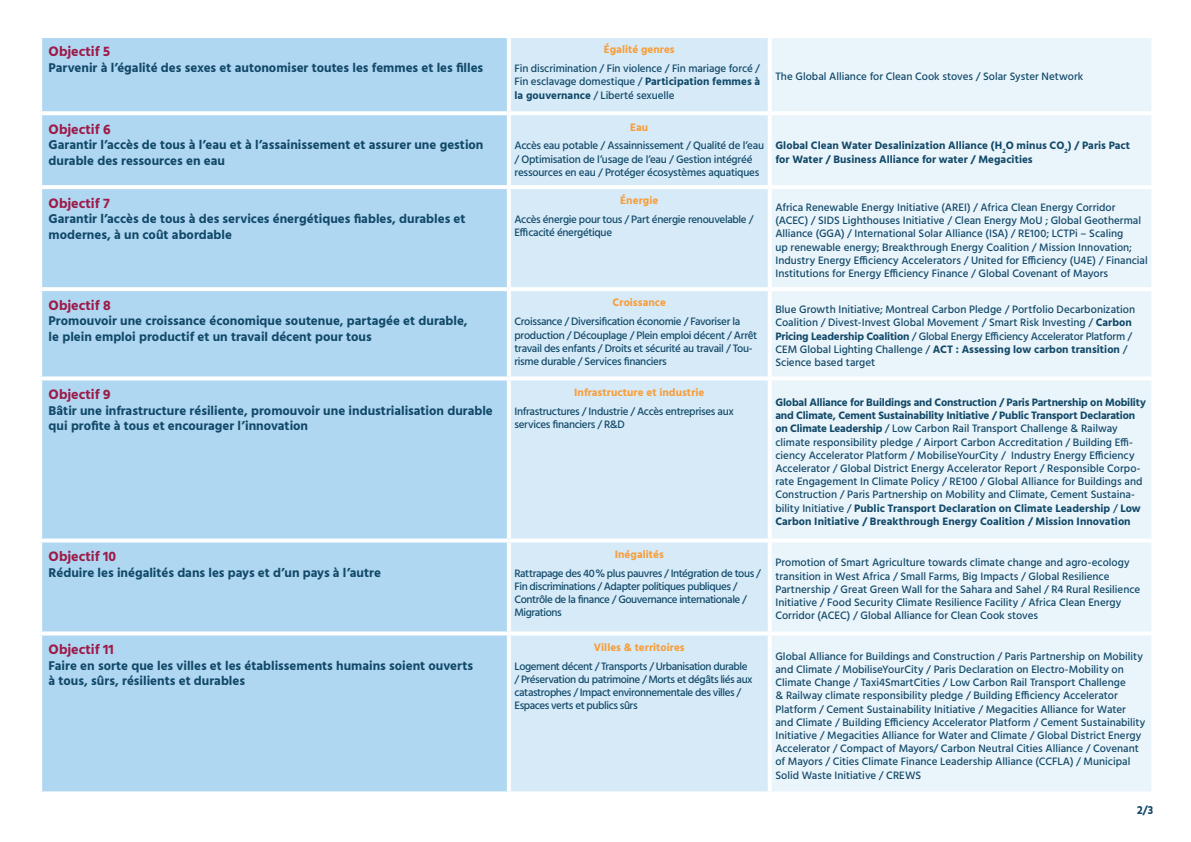
<style>
.page{position:relative;width:1191px;height:842px;background:#fff}
.page>*{position:absolute;margin:0;border:0;box-sizing:border-box;transform-origin:0 0}
.Objectifs{font:700 14px "Hind";color:#9d1b48}
.Objectifs-2{font:700 13px/15.6px "Hind";color:#114968}
.Objectifs-3{font:700 12px "Hind";color:#114968;scale:.93 1}
.Objectifs-4{font:500 11px/13.2px "Hind";letter-spacing:-.005em;color:#114968}
.Objectifs-5{font:500 11px/13.2px "Hind";letter-spacing:-.04em;color:#114968}
.Objectifs-6{font:500 11px/13.2px "Hind";letter-spacing:-.03em;color:#114968}
.Objectifs-7{font:700 11px/13.2px "Hind";letter-spacing:.005em;color:#114968}
.Objectifs-8{font:700 11px "Hind";letter-spacing:.005em;color:#f89d38}
.s1{font-weight:700}
</style>
<div class="page">
<div style="left:42px;top:38px;width:465px;height:753px;background:#b0d7f2"></div>
<div style="left:511px;top:38px;width:256px;height:753px;background:#d6eaf8"></div>
<div style="left:772px;top:38px;width:379px;height:753px;background:#eaf4fb"></div>
<svg style="left:767px;top:38px;width:1px;height:73px"></svg>
<svg style="left:40px;top:111px;width:469px;height:4px"></svg>
<hr style="left:509px;top:111px;width:260px;height:4px;background:#fff">
<hr style="left:769px;top:111px;width:386px;height:4px;background:#fff">
<svg style="left:767px;top:115px;width:1px;height:70px"></svg>
<hr style="left:38px;top:185px;width:471px;height:4px;background:#fff">
<hr style="left:509px;top:185px;width:260px;height:4px;background:#fff">
<hr style="left:769px;top:185px;width:386px;height:4px;background:#fff">
<svg style="left:767px;top:189px;width:1px;height:98px"></svg>
<svg style="left:41px;top:287px;width:468px;height:4px"></svg>
<hr style="left:509px;top:287px;width:260px;height:4px;background:#fff">
<hr style="left:769px;top:287px;width:386px;height:4px;background:#fff">
<svg style="left:767px;top:291px;width:1px;height:85px"></svg>
<svg style="left:767px;top:380px;width:2px;height:158px"></svg>
<svg style="left:40px;top:538px;width:469px;height:4px"></svg>
<svg style="left:509px;top:538px;width:260px;height:4px"></svg>
<hr style="left:769px;top:538px;width:386px;height:4px;background:#fff">
<svg style="left:767px;top:542px;width:2px;height:89px"></svg>
<svg style="left:40px;top:631px;width:469px;height:4px"></svg>
<svg style="left:509px;top:631px;width:260px;height:4px"></svg>
<hr style="left:769px;top:631px;width:386px;height:4px;background:#fff">
<svg style="left:767px;top:635px;width:2px;height:156px"></svg>
<svg style="left:40px;top:791px;width:469px;height:1px"></svg>
<svg style="left:509px;top:791px;width:260px;height:1px"></svg>
<svg style="left:40px;top:376px;width:469px;height:4px"></svg>
<svg style="left:509px;top:376px;width:260px;height:4px"></svg>
<hr style="left:769px;top:376px;width:386px;height:4px;background:#fff">
<p class="Objectifs" style="left:49px;top:43px;width:63px">Objectif 5</p>
<p class="Objectifs-2" style="left:49px;top:60px;width:436px">Parvenir à l’égalité des sexes et autonomiser toutes les femmes et les filles</p>
<p class="Objectifs" style="left:49px;top:121px;width:63px">Objectif 6</p>
<p class="Objectifs-2" style="left:49px;top:137px;width:436px">Garantir l’accès de tous à l’eau et à l’assainissement et assurer une gestion durable des ressources en eau</p>
<p class="Objectifs" style="left:49px;top:195px;width:63px">Objectif 7</p>
<p class="Objectifs-2" style="left:49px;top:211px;width:418px">Garantir l’accès de tous à des services énergétiques fiables, durables et modernes, à un coût abordable</p>
<p class="Objectifs" style="left:49px;top:297px;width:64px">Objectif 8</p>
<p class="Objectifs-2" style="left:49px;top:313px;width:420px">Promouvoir une croissance économique soutenue, partagée et durable, le plein emploi productif et un travail décent pour tous</p>
<p class="Objectifs" style="left:49px;top:386px;width:63px">Objectif 9</p>
<p class="Objectifs-2" style="left:49px;top:402px;width:446px">Bâtir une infrastructure résiliente, promouvoir une industrialisation durable qui profite à tous et encourager l’innovation</p>
<p class="Objectifs" style="left:49px;top:548px;width:69px">Objectif 10</p>
<p class="Objectifs-2" style="left:49px;top:564px;width:334px">Réduire les inégalités dans les pays et d’un pays à l’autre</p>
<p class="Objectifs" style="left:49px;top:641px;width:67px">Objectif 11</p>
<p class="Objectifs-2" style="left:49px;top:657px;width:426px">Faire en sorte que les villes et les établissements humains soient ouverts à tous, sûrs, résilients et durables</p>
<p class="Objectifs-8" style="left:604px;top:43px;width:72px">Égalité genres</p>
<p class="Objectifs-4" style="left:514px;top:63px;width:247px">Fin discrimination / Fin violence / Fin mariage forcé /</p>
<p class="Objectifs-4" style="left:514px;top:76px;width:247px">Fin esclavage domestique / <span class="s1">Participation femmes à la gouvernance</span> / Liberté sexuelle</p>
<p class="Objectifs-4" style="left:775px;top:71px;width:309px">The Global Alliance for Clean Cook stoves / Solar Syster Network</p>
<p class="Objectifs-8" style="left:630px;top:120px;width:20px">Eau</p>
<p class="Objectifs-4" style="left:514px;top:140px;width:251px">Accès eau potable / Assainnissement / Qualité de l’eau / Optimisation de l’usage de l’eau / Gestion intégréé ressources en eau / Protéger écosystèmes aquatiques</p>
<p class="Objectifs-7" style="left:775px;top:139px;width:356px">Global Clean Water Desalinization Alliance (H<sub>2</sub>O minus CO<sub>2</sub>) / Paris Pact for Water / Business Alliance for water / Megacities</p>
<p class="Objectifs-8" style="left:620px;top:194px;width:39px">Énergie</p>
<p class="Objectifs-6" style="left:514px;top:214px;width:240px">Accès énergie pour tous / Part énergie renouvelable /<br>Efficacité énergétique</p>
<p class="Objectifs-4" style="left:775px;top:201px;width:374px">Africa Renewable Energy Initiative (AREI) / Africa Clean Energy Corridor (ACEC) / SIDS Lighthouses Initiative / Clean Energy MoU ; Global Geothermal Alliance (GGA) / International Solar Alliance (ISA) / RE100; LCTPi – Scaling<br>up renewable energy; Breakthrough Energy Coalition / Mission Innovation; Industry Energy Efficiency Accelerators / United for Efficiency (U4E) / Financial Institutions for Energy Efficiency Finance / Global Covenant of Mayors</p>
<p class="Objectifs-8" style="left:612px;top:296px;width:55px">Croissance</p>
<p class="Objectifs-6" style="left:514px;top:316px;width:244px">Croissance / Diversification économie / Favoriser la production / Découplage / Plein emploi décent / Arrêt travail des enfants / Droits et sécurité au travail / Tou&shy;risme durable / Services financiers</p>
<p class="Objectifs-4" style="left:775px;top:304px;width:361px">Blue Growth Initiative; Montreal Carbon Pledge / Portfolio Decarbonization Coalition / Divest-Invest Global Movement / Smart Risk Investing / <span class="s1">Carbon Pricing Leadership Coalition</span> / Global Energy Efficiency Accelerator Platform / CEM Global Lighting Challenge / <span class="s1">ACT : Assessing low carbon transition</span> / Science based target</p>
<p class="Objectifs-8" style="left:574px;top:385px;width:132px">Infrastructure et industrie</p>
<p class="Objectifs-6" style="left:514px;top:405px;width:221px">Infrastructures / Industrie / Accès entreprises aux services financiers / R&amp;D</p>
<p class="Objectifs-4" style="left:775px;top:396px;width:372px"><span class="s1">Global Alliance for Buildings and Construction / Paris Partnership on Mobility and Climate, Cement Sustainability Initiative / Public Transport Declaration on Climate Leadership</span> / Low Carbon Rail Transport Challenge &amp; Railway climate responsibility pledge / Airport Carbon Accreditation / Building Effi&shy;ciency Accelerator Platform / MobiliseYourCity / Industry Energy Efficiency Accelerator / Global District Energy Accelerator Report / Responsible Corpo&shy;rate Engagement In Climate Policy / RE100 / Global Alliance for Buildings and Construction / Paris Partnership on Mobility and Climate, Cement Sustaina&shy;bility Initiative / <span class="s1">Public Transport Declaration on Climate Leadership</span> / <span class="s1">Low Carbon Initiative / Breakthrough Energy Coalition / Mission Innovation</span></p>
<p class="Objectifs-8" style="left:615px;top:548px;width:51px">Inégalités</p>
<p class="Objectifs-5" style="left:514px;top:567px;width:248px">Rattrapage des 40% plus pauvres / Intégration de tous /</p>
<p class="Objectifs-5" style="left:514px;top:580px;width:224px">Fin discriminations / Adapter politiques publiques /</p>
<p class="Objectifs-5" style="left:514px;top:594px;width:234px">Contrôle de la finance / Gouvernance internationale /</p>
<p class="Objectifs-5" style="left:514px;top:607px;width:49px">Migrations</p>
<p class="Objectifs-4" style="left:775px;top:557px;width:366px">Promotion of Smart Agriculture towards climate change and agro-ecology transition in West Africa / Small Farms, Big Impacts / Global Resilience Partnership / Great Green Wall for the Sahara and Sahel / R4 Rural Resilience Initiative / Food Security Climate Resilience Facility / Africa Clean Energy Corridor (ACEC) / Global Alliance for Clean Cook stoves</p>
<p class="Objectifs-8" style="left:594px;top:640px;width:92px">Villes &amp; territoires</p>
<p class="Objectifs-5" style="left:514px;top:660px;width:240px">Logement décent / Transports / Urbanisation durable / Préservation du patrimoine / Morts et dégâts liés aux catastrophes / Impact environnementale des villes / Espaces verts et publics sûrs</p>
<p class="Objectifs-4" style="left:775px;top:650px;width:371px">Global Alliance for Buildings and Construction / Paris Partnership on Mobility and Climate / MobiliseYourCity / Paris Declaration on Electro-Mobility on Climate Change / Taxi4SmartCities / Low Carbon Rail Transport Challenge<br>&amp; Railway climate responsibility pledge / Building Efficiency Accelerator Platform / Cement Sustainability Initiative / Megacities Alliance for Water and Climate / Building Efficiency Accelerator Platform / Cement Sustainability Initiative / Megacities Alliance for Water and Climate / Global District Energy Accelerator / Compact of Mayors/ Carbon Neutral Cities Alliance / Covenant of Mayors / Cities Climate Finance Leadership Alliance (CCFLA) / Municipal Solid Waste Initiative / CREWS</p>
<p class="Objectifs-3" style="left:1137px;top:803px;width:19px">2/3</p>
</div>
